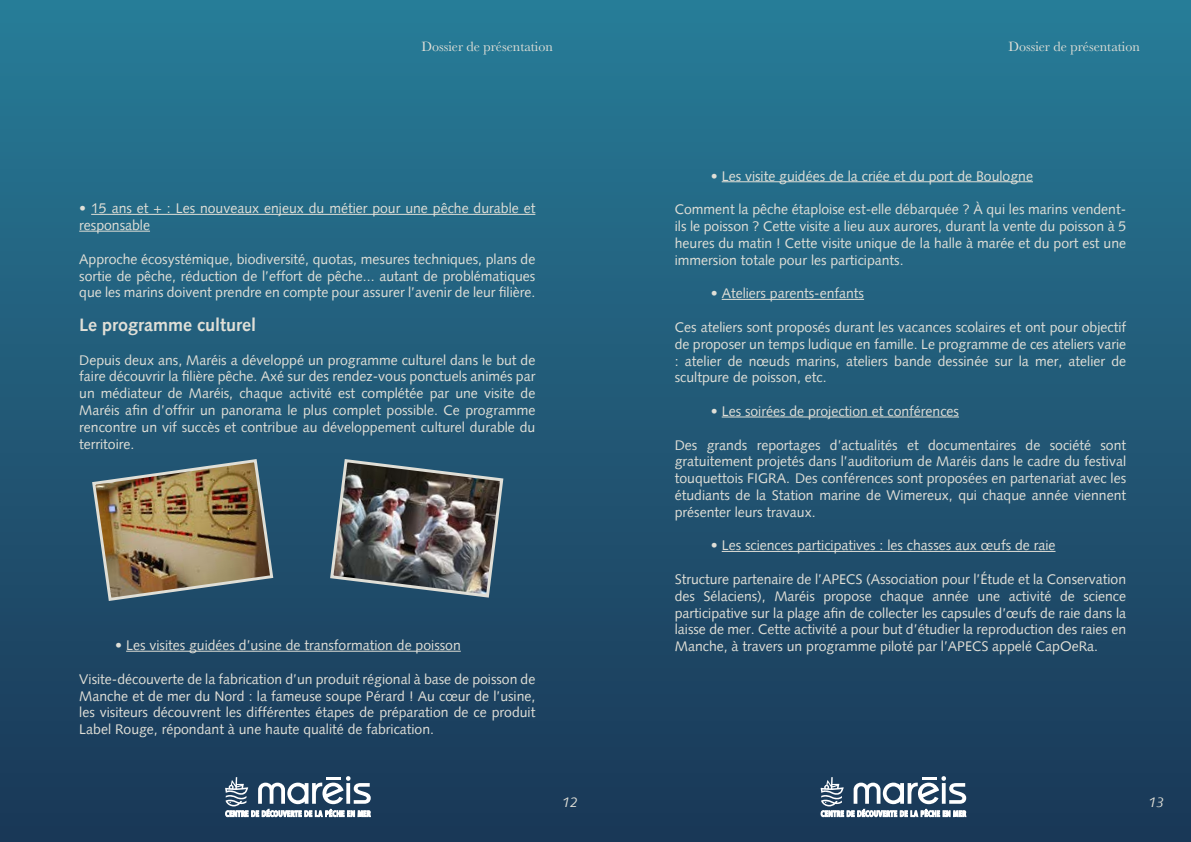
<style>
.page{position:relative;width:1191px;height:842px;background:#fff}
.page>*{position:absolute;margin:0;border:0;box-sizing:border-box;transform-origin:0 0}
.t1{font:700 18px "Syntax";color:#e0dfd7}
.t2{font:14px/16.8px "Syntax";color:#e0dfd7;text-align:justify}
.t3{font:14px "Baskerville";color:#e0dfd7}
.t4{font:italic 14px "Syntax";color:#e0dfd7}
</style>
<div class="page">
<div style="left:0;top:0;width:595px;height:842px;background:linear-gradient(to bottom,#277c97,#1a3656)"></div>
<svg style="left:225px;top:776px;width:146px;height:46px"></svg>
<div style="left:595px;top:0;width:596px;height:842px;background:linear-gradient(to bottom,#287c98,#1a3656)"></div>
<svg style="left:820px;top:776px;width:146px;height:46px"></svg>
<hr style="left:91px;top:214px;width:444px;height:1px;background:#e0dfd7">
<hr style="left:79px;top:231px;width:71px;height:1px;background:#e0dfd7">
<hr style="left:126px;top:651px;width:335px;height:1px;background:#e0dfd7">
<img style="left:90px;top:457px;width:185px;height:146px">
<img style="left:328px;top:457px;width:177px;height:142px">
<hr style="left:721px;top:181px;width:312px;height:1px;background:#e0dfd7">
<hr style="left:721px;top:299px;width:143px;height:1px;background:#e0dfd7">
<hr style="left:721px;top:417px;width:238px;height:1px;background:#e0dfd7">
<hr style="left:721px;top:551px;width:334px;height:1px;background:#e0dfd7">
<p class="t3" style="left:421px;top:38px;width:133px">Dossier de présentation</p>
<p class="t3" style="left:1008px;top:38px;width:133px">Dossier de présentation</p>
<p class="t2" style="left:79px;top:201px;width:457px">• 15 ans et + : Les nouveaux enjeux du métier pour une pêche durable et responsable</p>
<p class="t2" style="left:79px;top:252px;width:458px">Approche écosystémique, biodiversité, quotas, mesures techniques, plans de sortie de pêche, réduction de l’effort de pêche... autant de problématiques que les marins doivent prendre en compte pour assurer l’avenir de leur filière.</p>
<p class="t1" style="left:79px;top:317px;width:179px">Le programme culturel</p>
<p class="t2" style="left:79px;top:352px;width:458px">Depuis deux ans, Maréis a développé un programme culturel dans le but de faire découvrir la filière pêche. Axé sur des rendez-vous ponctuels animés par un médiateur de Maréis, chaque activité est complétée par une visite de Maréis afin d’offrir un panorama le plus complet possible. Ce programme rencontre un vif succès et contribue au développement culturel durable du territoire.</p>
<p class="t2" style="left:115px;top:638px;width:347px">• Les visites guidées d’usine de transformation de poisson</p>
<p class="t2" style="left:79px;top:672px;width:458px">Visite-découverte de la fabrication d’un produit régional à base de poisson de Manche et de mer du Nord : la fameuse soupe Pérard ! Au cœur de l’usine, les visiteurs découvrent les différentes étapes de préparation de ce produit Label Rouge, répondant à une haute qualité de fabrication.</p>
<p class="t2" style="left:711px;top:169px;width:324px">• Les visite guidées de la criée et du port de Boulogne</p>
<p class="t2" style="left:675px;top:202px;width:453px">Comment la pêche étaploise est-elle débarquée ? À qui les marins vendent&shy;ils le poisson ? Cette visite a lieu aux aurores, durant la vente du poisson à 5 heures du matin ! Cette visite unique de la halle à marée et du port est une immersion totale pour les participants.</p>
<p class="t2" style="left:711px;top:286px;width:155px">• Ateliers parents-enfants</p>
<p class="t2" style="left:675px;top:320px;width:453px">Ces ateliers sont proposés durant les vacances scolaires et ont pour objectif de proposer un temps ludique en famille. Le programme de ces ateliers varie : atelier de nœuds marins, ateliers bande dessinée sur la mer, atelier de scultpure de poisson, etc.</p>
<p class="t2" style="left:711px;top:404px;width:250px">• Les soirées de projection et conférences</p>
<p class="t2" style="left:675px;top:437px;width:453px">Des grands reportages d’actualités et documentaires de société sont gratuitement projetés dans l’auditorium de Maréis dans le cadre du festival touquettois FIGRA. Des conférences sont proposées en partenariat avec les étudiants de la Station marine de Wimereux, qui chaque année viennent présenter leurs travaux.</p>
<p class="t2" style="left:711px;top:538px;width:346px">• Les sciences participatives : les chasses aux œufs de raie</p>
<p class="t2" style="left:675px;top:572px;width:453px">Structure partenaire de l’APECS (Association pour l’Étude et la Conservation des Sélaciens), Maréis propose chaque année une activité de science participative sur la plage afin de collecter les capsules d’œufs de raie dans la laisse de mer. Cette activité a pour but d’étudier la reproduction des raies en Manche, à travers un programme piloté par l’APECS appelé CapOeRa.</p>
<p class="t4" style="left:562px;top:796px;width:17px">12</p>
<p class="t4" style="left:1148px;top:796px;width:17px">13</p>
</div>
